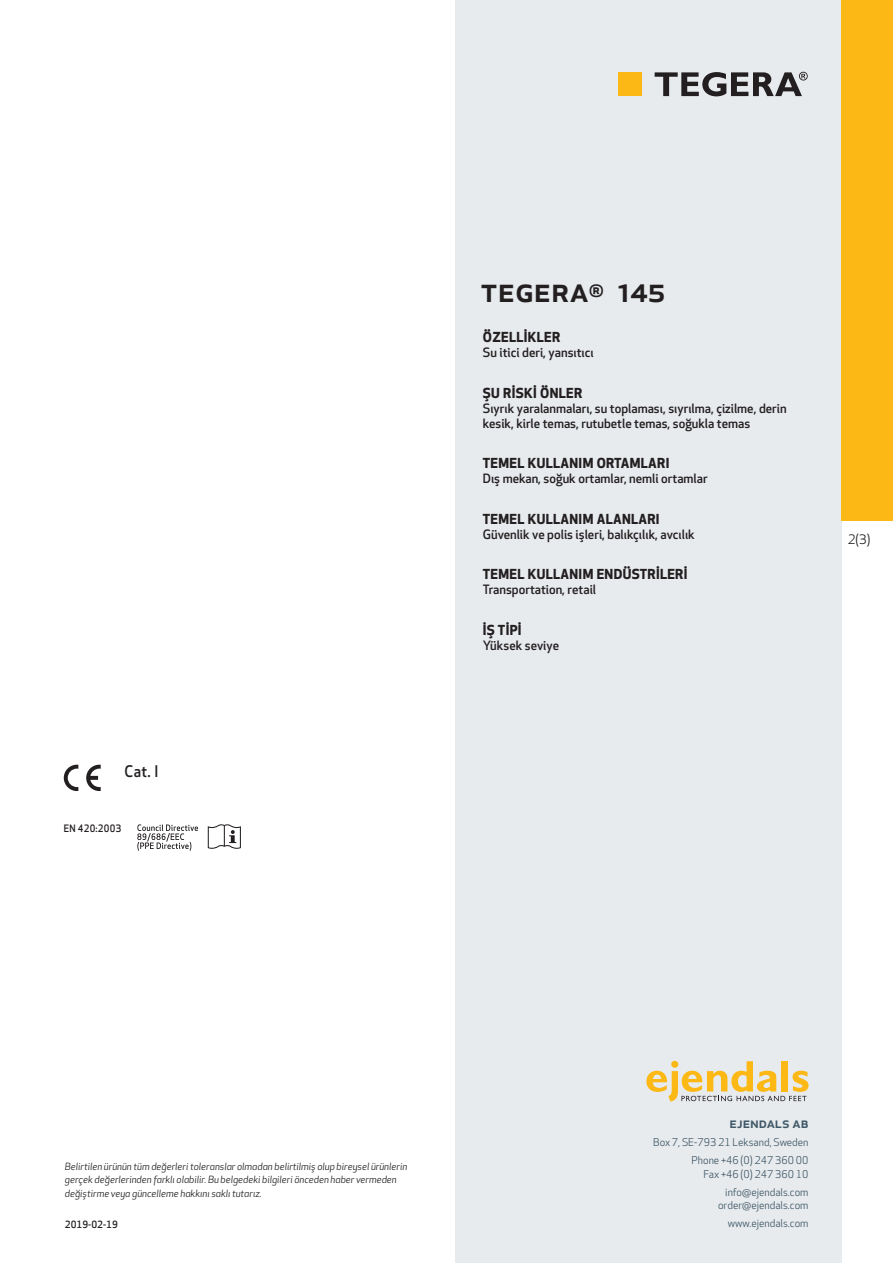
<style>
.page{position:relative;width:893px;height:1263px;background:#fff}
.page>*{position:absolute;margin:0;border:0;box-sizing:border-box;transform-origin:0 0}
.prodname{font:500 34.5px "Apex New";color:#231f20}
.Artikel{font:500 15.6px "Apex New";color:#231f20;scale:.95 1}
.t1{font:500 15px "Apex New";color:#405968}
.Funktion_body{font:700 13.5px "Apex New";letter-spacing:.025em;color:#231f20}
.t2{font:12.75px "Apex New";color:#231f20}
.Funktion_body-2{font:500 12.6px/15px "Apex New";color:#231f20}
.t3{font:10.5px/18px "Apex New";color:#405968;text-align:right}
.t4{font:500 10.05px "Apex New";letter-spacing:.025em;color:#231f20;scale:.95 1}
.t5{font:italic 9.75px/13.5px "Apex New";color:#231f20}
.Sidfot_datum{font:500 9.75px "Apex New";color:#231f20}
</style>
<div class="page">
<div style="left:455px;top:0;width:387px;height:1263px;background:#e8ebee"></div>
<svg style="left:646px;top:1061px;width:162px;height:40px"></svg>
<div style="left:842px;top:0;width:51px;height:520px;background:#fcb814"></div>
<div style="left:618px;top:72px;width:24px;height:24px;background:#fcb814"></div>
<svg style="left:655px;top:72px;width:153px;height:24px"></svg>
<svg style="left:86px;top:765px;width:15px;height:26px"></svg>
<svg style="left:64px;top:765px;width:14px;height:26px"></svg>
<svg style="left:137px;top:824px;width:61px;height:27px"></svg>
<svg style="left:208px;top:824px;width:33px;height:25px"></svg>
<p class="Artikel" style="left:125px;top:761px;width:37px">Cat. I</p>
<p class="t4" style="left:64px;top:821px;width:62px">EN 420:2003</p>
<p class="prodname" style="left:480px;top:266px;width:186px">TEGERA<sup>®</sup> 145</p>
<p class="Funktion_body" style="left:483px;top:327px;width:79px">ÖZELLİKLER</p>
<p class="Funktion_body-2" style="left:483px;top:345px;width:112px">Su itici deri, yansıtıcı</p>
<p class="Funktion_body" style="left:483px;top:383px;width:101px">ŞU RİSKİ ÖNLER</p>
<p class="Funktion_body-2" style="left:483px;top:400px;width:305px">Sıyrık yaralanmaları, su toplaması, sıyrılma, çizilme, derin kesik, kirle temas, rutubetle temas, soğukla temas</p>
<p class="Funktion_body" style="left:483px;top:453px;width:188px">TEMEL KULLANIM ORTAMLARI</p>
<p class="Funktion_body-2" style="left:483px;top:471px;width:226px">Dış mekan, soğuk ortamlar, nemli ortamlar</p>
<p class="Funktion_body" style="left:483px;top:509px;width:178px">TEMEL KULLANIM ALANLARI</p>
<p class="Funktion_body-2" style="left:483px;top:526px;width:213px">Güvenlik ve polis işleri, balıkçılık, avcılık</p>
<p class="Funktion_body" style="left:483px;top:565px;width:206px">TEMEL KULLANIM ENDÜSTRİLERİ</p>
<p class="Funktion_body-2" style="left:483px;top:582px;width:115px">Transportation, retail</p>
<p class="Funktion_body" style="left:483px;top:620px;width:40px">İŞ TİPİ</p>
<p class="Funktion_body-2" style="left:483px;top:638px;width:78px">Yüksek seviye</p>
<p class="t2" style="left:848px;top:531px;width:24px">2(3)</p>
<p class="t5" style="left:65px;top:1159px;width:344px">Belirtilen ürünün tüm değerleri toleranslar olmadan belirtilmiş olup bireysel ürünlerin gerçek değerlerinden farklı olabilir. Bu belgedeki bilgileri önceden haber vermeden değiştirme veya güncelleme hakkını saklı tutarız.</p>
<p class="Sidfot_datum" style="left:65px;top:1218px;width:54px">2019-02-19</p>
<p class="t1" style="left:729px;top:1113px;width:80px">ejendals ab</p>
<p class="t3" style="left:653px;top:1133px;width:157px">Box 7, SE-793 21 Leksand, Sweden<br>Phone +46 (0) 247 360 00</p>
<p class="t3" style="left:703px;top:1165px;width:107px">Fax +46 (0) 247 360 10 info@ejendals.com</p>
<p class="t3" style="left:718px;top:1196px;width:92px">order@ejendals.com</p>
<p class="t3" style="left:728px;top:1215px;width:82px">www.ejendals.com</p>
</div>
